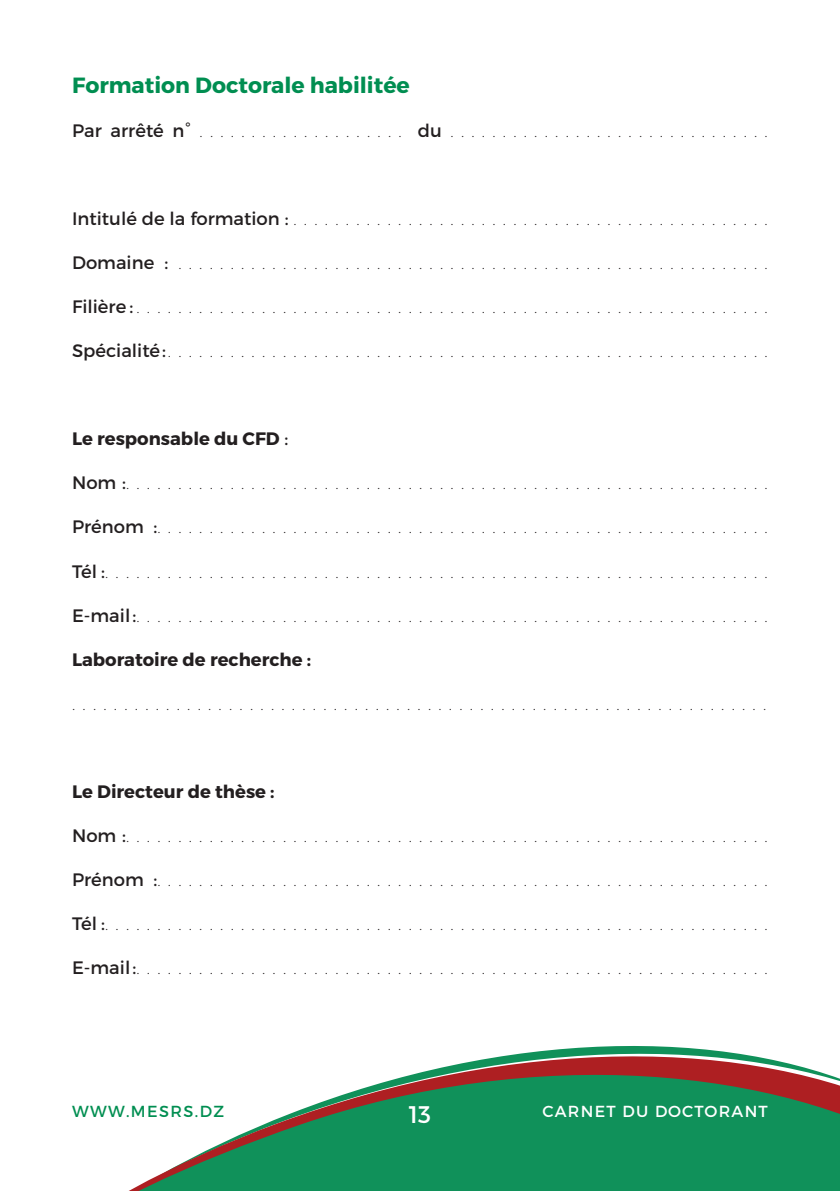
<style>
.page{position:relative;width:840px;height:1191px;background:#fff}
.page>*{position:absolute;margin:0;border:0;box-sizing:border-box;transform-origin:0 0}
.t1{font:24px "Montserrat";color:#fff}
.Paragraph_Style_2{font:700 22px "Montserrat";color:#008e51}
.t2{font:200 18px "Montserrat";color:#231f20}
.t3{font:700 18px "Montserrat";color:#231f20}
.t4{font:18px "Montserrat";color:#231f20}
.t5{font:16px "Montserrat";letter-spacing:.08em;color:#fff}
.t6{font:16px "Montserrat";letter-spacing:.09em;color:#008e51}
.s1{font-weight:400}
</style>
<div class="page">
<svg style="left:129px;top:1046px;width:710px;height:145px;fill:#10915a"></svg>
<p class="Paragraph_Style_2" style="left:72px;top:72px;width:339px">Formation Doctorale habilitée</p>
<p class="t4" style="left:72px;top:120px;width:31px">Par</p>
<p class="t4" style="left:111px;top:120px;width:55px">arrêté</p>
<p class="t4" style="left:172px;top:120px;width:20px">n°</p>
<p class="t2" style="left:199px;top:120px;width:203px">....................</p>
<p class="t4" style="left:417px;top:120px;width:26px">du</p>
<p class="t2" style="left:450px;top:120px;width:318px">...............................</p>
<p class="t2" style="left:72px;top:208px;width:697px"><span class="s1">Intitulédelaformation:</span>..............................................</p>
<p class="t4" style="left:72px;top:252px;width:84px">Domaine</p>
<p class="t2" style="left:72px;top:296px;width:697px"><span class="s1">Filière:</span>.............................................................</p>
<p class="t2" style="left:72px;top:340px;width:697px"><span class="s1">Spécialité:</span>..........................................................</p>
<p class="t4" style="left:164px;top:252px;width:5px">:</p>
<p class="t2" style="left:178px;top:252px;width:590px">.........................................................</p>
<p class="t3" style="left:72px;top:428px;width:217px">Le responsable du CFD <span class="s1">:</span></p>
<p class="t2" style="left:72px;top:472px;width:697px"><span class="s1">Nom:</span>..............................................................</p>
<p class="t2" style="left:153px;top:516px;width:615px"><span class="s1">:</span>...........................................................</p>
<p class="t4" style="left:72px;top:516px;width:73px">Prénom</p>
<p class="t2" style="left:72px;top:560px;width:697px"><span class="s1">Tél:</span>................................................................</p>
<p class="t2" style="left:72px;top:604px;width:697px"><span class="s1">E-mail:</span>.............................................................</p>
<p class="t3" style="left:72px;top:648px;width:240px">Laboratoire de recherche :</p>
<p class="t2" style="left:72px;top:692px;width:695px">...................................................................</p>
<p class="t3" style="left:72px;top:780px;width:204px">Le Directeur de thèse :</p>
<p class="t2" style="left:72px;top:824px;width:697px"><span class="s1">Nom:</span>..............................................................</p>
<p class="t2" style="left:153px;top:868px;width:615px"><span class="s1">:</span>...........................................................</p>
<p class="t4" style="left:72px;top:868px;width:73px">Prénom</p>
<p class="t2" style="left:72px;top:912px;width:697px"><span class="s1">Tél:</span>................................................................</p>
<p class="t2" style="left:72px;top:956px;width:697px"><span class="s1">E-mail:</span>.............................................................</p>
<p class="t6" style="left:72px;top:1101px;width:153px">WWW.MESRS.DZ</p>
<h1 class="t1" style="left:408px;top:1099px;width:24px">13</h1>
<p class="t5" style="left:542px;top:1101px;width:227px">CARNET DU DOCTORANT</p>
</div>
